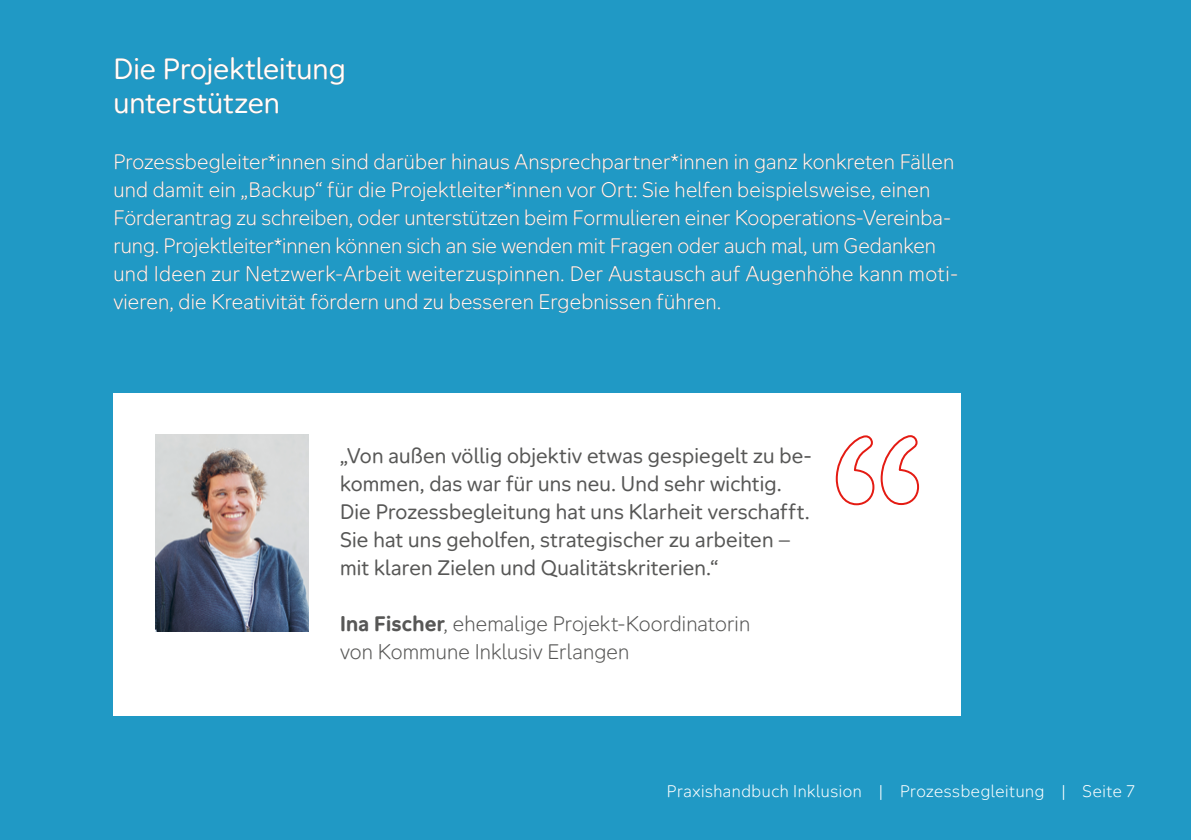
<style>
.page{position:relative;width:1191px;height:840px;background:#fff}
.page>*{position:absolute;margin:0;border:0;box-sizing:border-box;transform-origin:0 0}
.t1{font:28px/33.6px "Aktion Mensch";color:#fff}
.t2{font:300 20px/28px "Aktion Mensch";letter-spacing:.005em;color:#fff}
.t3{font:20px/28px "Aktion Mensch";letter-spacing:.01em;color:#575756}
.t4{font:300 20px/28px "Aktion Mensch";letter-spacing:.005em;color:#575756}
.t5{font:300 16px "Aktion Mensch";letter-spacing:.035em;color:#fff}
.s1{font-weight:700}
</style>
<div class="page">
<div style="left:0;top:0;width:1191px;height:839px;background:#2099c5"></div>
<div style="left:113px;top:393px;width:848px;height:322px;background:#fff"></div>
<img style="left:155px;top:434px;width:153px;height:197px">
<svg style="left:835px;top:435px;width:85px;height:71px"></svg>
<h1 class="t1" style="left:113px;top:51px;width:234px">Die Projektleitung unterstützen</h1>
<p class="t2" style="left:113px;top:147px;width:846px">Prozessbegleiter*innen sind darüber hinaus Ansprechpartner*innen in ganz konkreten Fällen und damit ein „Backup“ für die Projektleiter*innen vor Ort: Sie helfen beispielsweise, einen Förderantrag zu schreiben, oder unterstützen beim Formulieren einer Kooperations-Vereinba&shy;rung. Projektleiter*innen können sich an sie wenden mit Fragen oder auch mal, um Gedanken und Ideen zur Netzwerk-Arbeit weiterzuspinnen. Der Austausch auf Augenhöhe kann moti&shy;vieren, die Kreativität fördern und zu besseren Ergebnissen führen.</p>
<p class="t3" style="left:340px;top:441px;width:473px">„Von außen völlig objektiv etwas gespiegelt zu be&shy;kommen, das war für uns neu. Und sehr wichtig.<br>Die Prozessbegleitung hat uns Klarheit verschafft.<br>Sie hat uns geholfen, strategischer zu arbeiten – mit klaren Zielen und Qualitätskriterien.“</p>
<p class="t4" style="left:340px;top:609px;width:412px"><span class="s1">Ina Fischer</span>, ehemalige Projekt-Koordinatorin von Kommune Inklusiv Erlangen</p>
<p class="t5" style="left:667px;top:781px;width:470px">Praxishandbuch Inklusion | Prozessbegleitung | Seite 7</p>
</div>
